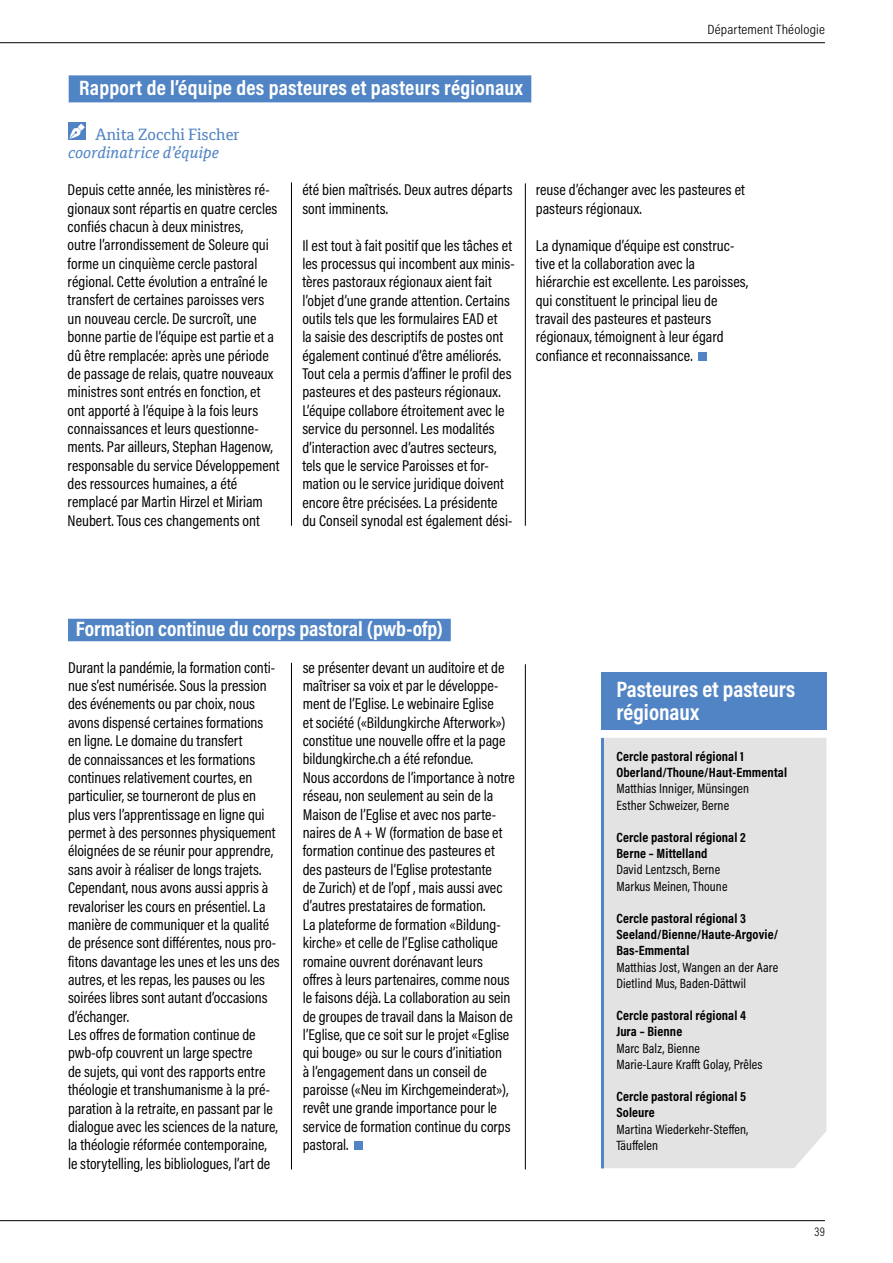
<style>
.page{position:relative;width:893px;height:1263px;background:#fff}
.page>*{position:absolute;margin:0;border:0;box-sizing:border-box;transform-origin:0 0}
.t1{font:700 22.5px/22.5px "Acumin Pro Cond";color:#fff}
.t2{font:700 21px "Acumin Pro Cond";letter-spacing:.005em;color:#fff}
.t3{font:15.75px/18.3px "Acumin Pro Cond";color:#000}
.t4{font:italic 15.75px "Cordale";letter-spacing:.005em;color:#5184c4}
.t5{font:15.75px "Cordale";color:#5184c4}
.t6{font:700 13.5px/16.2px "Acumin Pro Cond";letter-spacing:.01em;color:#000}
.t7{font:13.5px/16.2px "Acumin Pro Cond";letter-spacing:.01em;color:#000}
.t8{font:300 13.5px "Acumin Pro Cond";letter-spacing:.01em;color:#000;scale:1.1 1}
.t9{font:300 12.75px "Acumin Pro Cond";color:#000}
</style>
<div class="page">
<hr style="left:0;top:1220px;width:825px;height:1px;background:#000">
<hr style="left:0;top:42px;width:825px;height:1px;background:#000">
<div style="left:699px;top:352px;width:8px;height:8px;background:#5184c4"></div>
<div style="left:354px;top:1141px;width:9px;height:9px;background:#5184c4"></div>
<div style="left:69px;top:75px;width:462px;height:27px;background:#5184c4"></div>
<div style="left:68px;top:123px;width:17px;height:17px;background:#5184c4"></div>
<svg style="left:69px;top:128px;width:12px;height:11px"></svg>
<svg style="left:78px;top:124px;width:7px;height:6px"></svg>
<div style="left:68px;top:619px;width:383px;height:22px;background:#5184c4"></div>
<hr style="left:291px;top:182px;width:1px;height:344px;background:#000">
<hr style="left:291px;top:663px;width:1px;height:506px;background:#000">
<hr style="left:525px;top:183px;width:1px;height:343px;background:#000">
<hr style="left:525px;top:664px;width:1px;height:505px;background:#000">
<div style="left:604px;top:738px;width:222px;height:430px;background:#e3e3e3"></div>
<hr style="left:601px;top:738px;width:3px;height:430px;background:#5184c4">
<div style="left:601px;top:672px;width:225px;height:57px;background:#5184c4"></div>
<p class="t8" style="left:708px;top:21px;width:108px">Département Théologie</p>
<h2 class="t2" style="left:79px;top:74px;width:445px">Rapport de l’équipe des pasteures et pasteurs régionaux</h2>
<p class="t5" style="left:95px;top:125px;width:146px">Anita Zocchi Fischer</p>
<p class="t4" style="left:68px;top:143px;width:152px">coordinatrice d’équipe</p>
<p class="t3" style="left:68px;top:180px;width:214px">Depuis cette année, les ministères ré&shy;gionaux sont répartis en quatre cercles confiés chacun à deux ministres,<br>outre l’arrondissement de Soleure qui forme un cinquième cercle pastoral régional. Cette évolution a entraîné le transfert de certaines paroisses vers un nouveau cercle. De surcroît, une bonne partie de l’équipe est partie et a dû être remplacée: après une période de passage de relais, quatre nouveaux ministres sont entrés en fonction, et ont apporté à l’équipe à la fois leurs connaissances et leurs questionne&shy;ments. Par ailleurs, Stephan Hagenow, responsable du service Développement des ressources humaines, a été remplacé par Martin Hirzel et Miriam Neubert. Tous ces changements ont</p>
<p class="t3" style="left:302px;top:181px;width:212px">été bien maîtrisés. Deux autres départs sont imminents.</p>
<p class="t3" style="left:302px;top:236px;width:214px">Il est tout à fait positif que les tâches et les processus qui incombent aux minis&shy;tères pastoraux régionaux aient fait l’objet d’une grande attention. Certains outils tels que les formulaires EAD et<br>la saisie des descriptifs de postes ont également continué d’être améliorés.<br>Tout cela a permis d’affiner le profil des pasteures et des pasteurs régionaux.<br>L’équipe collabore étroitement avec le service du personnel. Les modalités d’interaction avec d’autres secteurs, tels que le service Paroisses et for&shy;mation ou le service juridique doivent encore être précisées. La présidente du Conseil synodal est également dési-</p>
<p class="t3" style="left:536px;top:181px;width:211px">reuse d’échanger avec les pasteures et pasteurs régionaux.</p>
<p class="t3" style="left:536px;top:236px;width:214px">La dynamique d’équipe est construc&shy;tive et la collaboration avec la hiérarchie est excellente. Les paroisses, qui constituent le principal lieu de travail des pasteures et pasteurs régionaux, témoignent à leur égard confiance et reconnaissance.</p>
<h2 class="t2" style="left:76px;top:615px;width:369px">Formation continue du corps pastoral (pwb-ofp)</h2>
<p class="t3" style="left:68px;top:658px;width:213px">Durant la pandémie, la formation conti&shy;nue s’est numérisée. Sous la pression des événements ou par choix, nous avons dispensé certaines formations en ligne. Le domaine du transfert<br>de connaissances et les formations continues relativement courtes, en particulier, se tourneront de plus en plus vers l’apprentissage en ligne qui permet à des personnes physiquement éloignées de se réunir pour apprendre, sans avoir à réaliser de longs trajets.<br>Cependant, nous avons aussi appris à revaloriser les cours en présentiel. La manière de communiquer et la qualité de présence sont différentes, nous pro&shy;fitons davantage les unes et les uns des autres, et les repas, les pauses ou les soirées libres sont autant d’occasions d’échanger.<br>Les offres de formation continue de pwb-ofp couvrent un large spectre<br>de sujets, qui vont des rapports entre théologie et transhumanisme à la pré&shy;paration à la retraite, en passant par le dialogue avec les sciences de la nature, la théologie réformée contemporaine, le storytelling, les bibliologues, l’art de</p>
<p class="t3" style="left:303px;top:658px;width:214px">se présenter devant un auditoire et de maîtriser sa voix et par le développe&shy;ment de l’Eglise. Le webinaire Eglise<br>et société («Bildungkirche Afterwork») constitue une nouvelle offre et la page bildungkirche.ch a été refondue.<br>Nous accordons de l’importance à notre réseau, non seulement au sein de la Maison de l’Eglise et avec nos parte&shy;naires de A + W (formation de base et formation continue des pasteures et des pasteurs de l’Eglise protestante<br>de Zurich) et de l’opf , mais aussi avec d’autres prestataires de formation.<br>La plateforme de formation «Bildung&shy;kirche» et celle de l’Eglise catholique romaine ouvrent dorénavant leurs offres à leurs partenaires, comme nous le faisons déjà. La collaboration au sein de groupes de travail dans la Maison de l’Eglise, que ce soit sur le projet «Eglise qui bouge» ou sur le cours d’initiation<br>à l’engagement dans un conseil de paroisse («Neu im Kirchgemeinderat»), revêt une grande importance pour le service de formation continue du corps pastoral.</p>
<h1 class="t1" style="left:616px;top:678px;width:180px">Pasteures et pasteurs régionaux</h1>
<p class="t6" style="left:616px;top:748px;width:172px">Cercle pastoral régional 1<br>Oberland/Thoune/Haut-Emmental</p>
<p class="t7" style="left:616px;top:780px;width:134px">Matthias Inniger, Münsingen<br>Esther Schweizer, Berne</p>
<p class="t6" style="left:616px;top:829px;width:131px">Cercle pastoral régional 2<br>Berne – Mittelland</p>
<p class="t7" style="left:616px;top:861px;width:113px">David Lentzsch, Berne<br>Markus Meinen, Thoune</p>
<p class="t6" style="left:616px;top:910px;width:163px">Cercle pastoral régional 3<br>Seeland/Bienne/Haute-Argovie/<br>Bas-Emmental</p>
<p class="t7" style="left:616px;top:958px;width:163px">Matthias Jost, Wangen an der Aare<br>Dietlind Mus, Baden-Dättwil</p>
<p class="t6" style="left:616px;top:1007px;width:131px">Cercle pastoral régional 4<br>Jura – Bienne</p>
<p class="t7" style="left:616px;top:1039px;width:148px">Marc Balz, Bienne<br>Marie-Laure Krafft Golay, Prêles</p>
<p class="t6" style="left:616px;top:1088px;width:131px">Cercle pastoral régional 5<br>Soleure</p>
<p class="t7" style="left:616px;top:1120px;width:133px">Martina Wiederkehr-Steffen,<br>Täuffelen</p>
<p class="t9" style="left:814px;top:1224px;width:12px">39</p>
</div>
